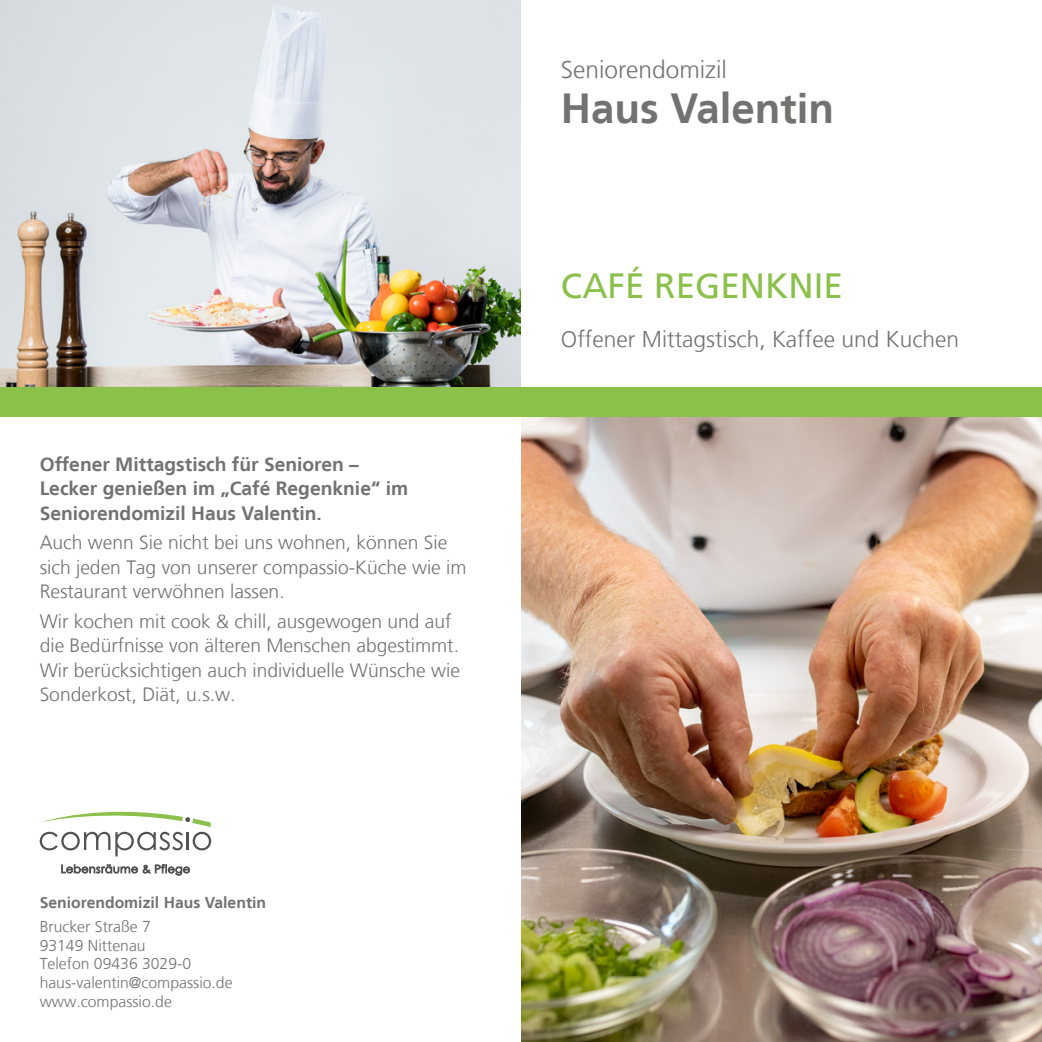
<style>
.page{position:relative;width:1042px;height:1042px;background:#fff}
.page>*{position:absolute;margin:0;border:0;box-sizing:border-box;transform-origin:0 0}
.t1{font:700 42px "Frutiger LT";color:#727271}
.t2{font:35px "Frutiger LT";color:#8bc04b}
.t3{font:300 24.5px "Frutiger LT";color:#727271}
.t4{font:300 22.75px "Frutiger LT";color:#727271}
.t5{font:300 19.25px/24.5px "Frutiger LT";color:#727271}
.t6{font:700 19.25px/24.5px "Frutiger LT";color:#727271}
.t7{font:300 15.75px/18.9px "Frutiger LT";color:#727271}
.t8{font:700 15.75px "Frutiger LT";color:#727271}
</style>
<div class="page">
<img style="left:521px;top:417px;width:521px;height:625px">
<img style="left:0;top:0;width:521px;height:387px">
<div style="left:0;top:387px;width:1042px;height:30px;background:#8bc04b"></div>
<svg style="left:40px;top:812px;width:171px;height:44px"></svg>
<svg style="left:61px;top:864px;width:129px;height:11px"></svg>
<p class="t6" style="left:40px;top:452px;width:370px">Offener Mittagstisch für Senioren –<br>Lecker genießen im „Café Regenknie“ im<br>Seniorendomizil Haus Valentin.</p>
<p class="t5" style="left:40px;top:531px;width:428px">Auch wenn Sie nicht bei uns wohnen, können Sie sich jeden Tag von unserer compassio-Küche wie im<br>Restaurant verwöhnen lassen.</p>
<p class="t5" style="left:40px;top:609px;width:422px">Wir kochen mit cook &amp; chill, ausgewogen und auf die Bedürfnisse von älteren Menschen abgestimmt.<br>Wir berücksichtigen auch individuelle Wünsche wie Sonderkost, Diät, u.s.w.</p>
<p class="t8" style="left:40px;top:893px;width:228px">Seniorendomizil Haus Valentin</p>
<p class="t7" style="left:40px;top:917px;width:194px">Brucker Straße 7<br>93149 Nittenau<br>Telefon 09436 3029-0 haus-valentin@compassio.de www.compassio.de</p>
<p class="t3" style="left:561px;top:56px;width:168px">Seniorendomizil</p>
<h1 class="t1" style="left:561px;top:84px;width:275px">Haus Valentin</h1>
<h2 class="t2" style="left:561px;top:265px;width:283px">CAFÉ REGENKNIE</h2>
<p class="t4" style="left:561px;top:327px;width:400px">Offener Mittagstisch, Kaffee und Kuchen</p>
</div>
